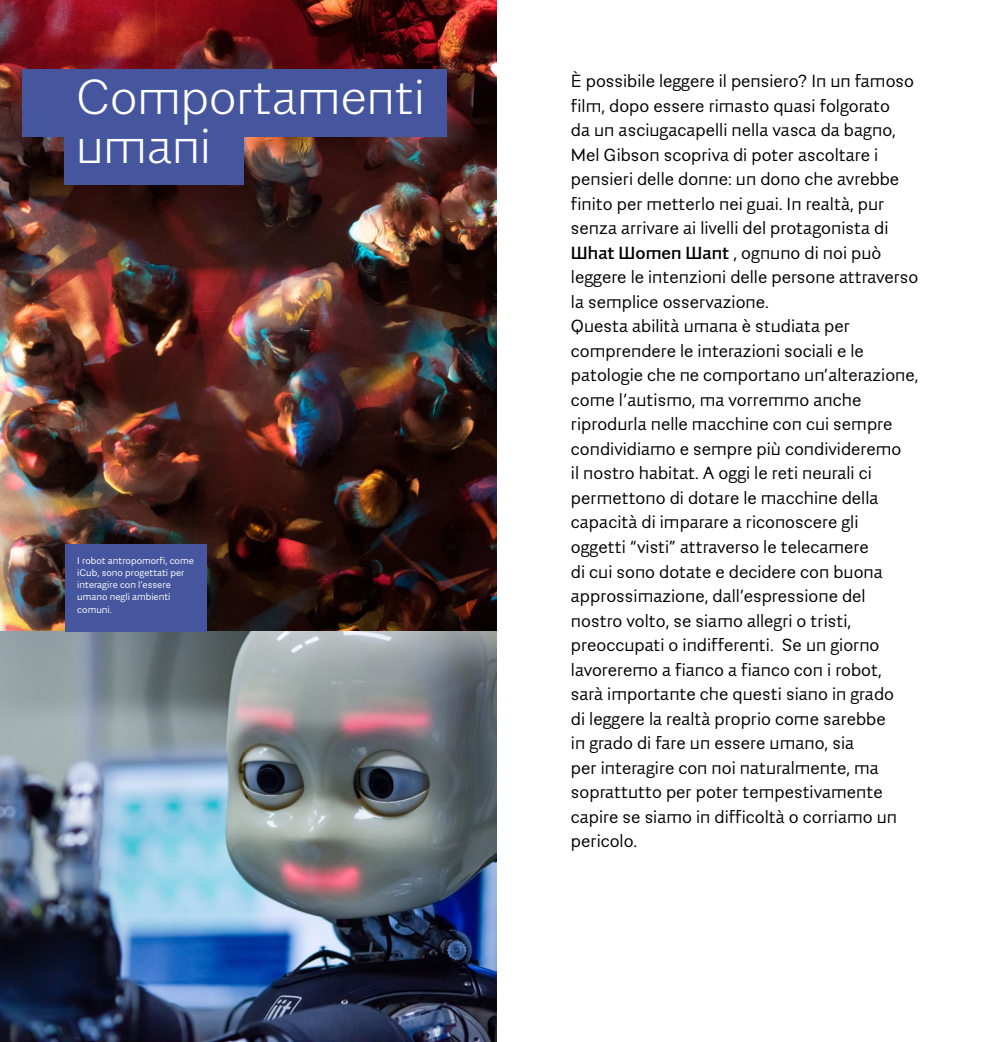
<style>
.page{position:relative;width:993px;height:1042px;background:#fff}
.page>*{position:absolute;margin:0;border:0;box-sizing:border-box;transform-origin:0 0}
.t1{font:200 49px/49px "Alergiaremix";color:#fff}
.t2{font:300 17.5px/24.5px "Alergiaremix";color:#000}
.t3{font:300 9.62px/12.2px "Alergiaremix";color:#fff}
.s1{font-weight:500}
</style>
<div class="page">
<img style="left:0;top:0;width:496px;height:631px">
<div style="left:22px;top:69px;width:424px;height:68px;background:#46569e"></div>
<div style="left:64px;top:132px;width:179px;height:53px;background:#46569e"></div>
<img style="left:0;top:631px;width:496px;height:411px">
<div style="left:66px;top:544px;width:141px;height:87px;background:#46569e"></div>
<h1 class="t1" style="left:76px;top:68px;width:350px">Comportamenti umani</h1>
<p class="t3" style="left:77px;top:553px;width:118px">I robot antropomorfi, come iCub, sono progettati per interagire con l’essere umano negli ambienti comuni.</p>
<p class="t2" style="left:570px;top:68px;width:349px">È possibile leggere il pensiero? In un famoso film, dopo essere rimasto quasi folgorato<br>da un asciugacapelli nella vasca da bagno, Mel Gibson scopriva di poter ascoltare i pensieri delle donne: un dono che avrebbe finito per metterlo nei guai. In realtà, pur senza arrivare ai livelli del protagonista di <span class="s1">What Women Want</span> , ognuno di noi può leggere le intenzioni delle persone attraverso la semplice osservazione.<br>Questa abilità umana è studiata per comprendere le interazioni sociali e le patologie che ne comportano un’alterazione, come l’autismo, ma vorremmo anche riprodurla nelle macchine con cui sempre condividiamo e sempre più condivideremo<br>il nostro habitat. A oggi le reti neurali ci permettono di dotare le macchine della capacità di imparare a riconoscere gli<br>oggetti “visti” attraverso le telecamere<br>di cui sono dotate e decidere con buona approssimazione, dall’espressione del nostro volto, se siamo allegri o tristi, preoccupati o indifferenti. Se un giorno lavoreremo a fianco a fianco con i robot,<br>sarà importante che questi siano in grado<br>di leggere la realtà proprio come sarebbe<br>in grado di fare un essere umano, sia<br>per interagire con noi naturalmente, ma soprattutto per poter tempestivamente capire se siamo in difficoltà o corriamo un pericolo.</p>
</div>
